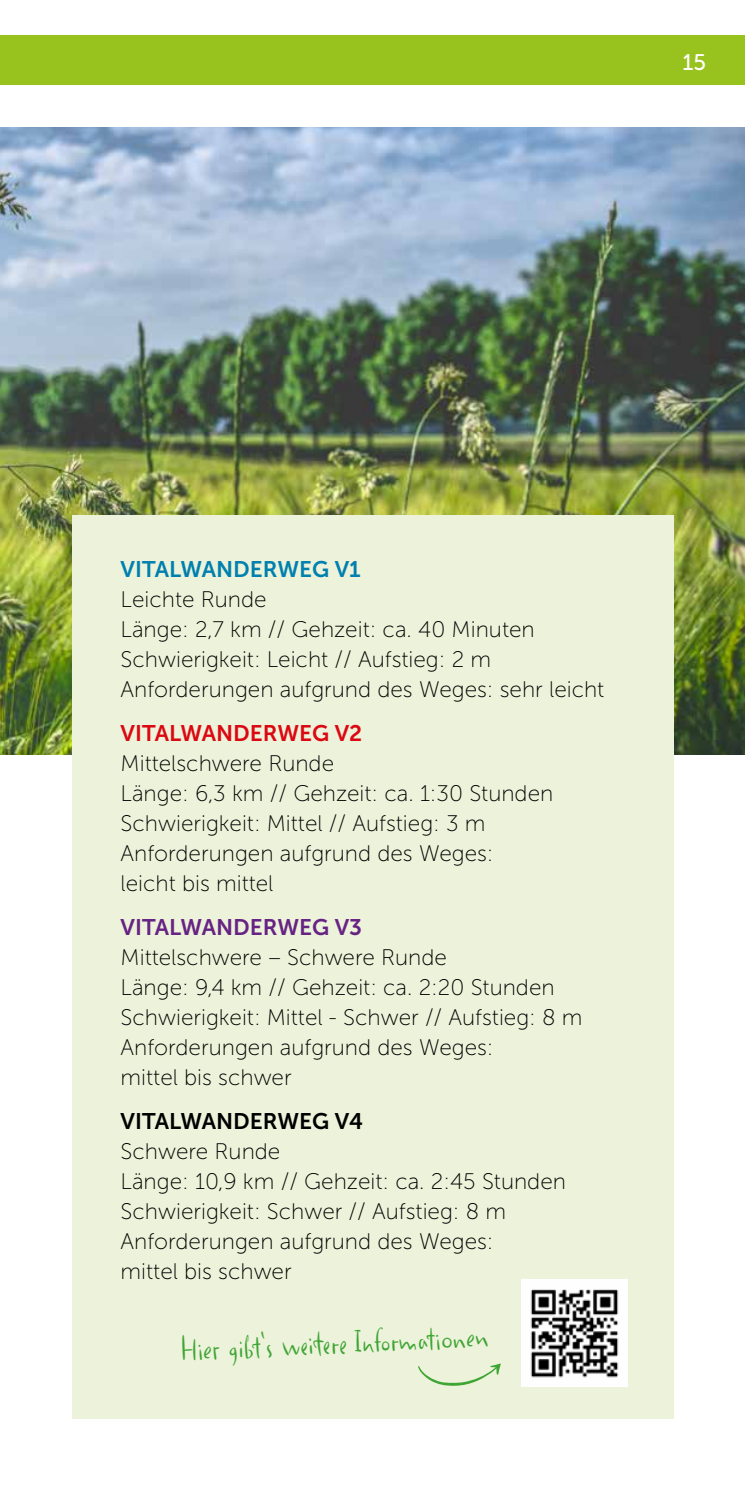
<style>
.page{position:relative;width:745px;height:1489px;background:#fff}
.page>*{position:absolute;margin:0;border:0;box-sizing:border-box;transform-origin:0 0}
.t1{font:35px "Duffy";color:#3fa535}
.t2{font:22.5px/30px "Museo Sans 100";color:#000}
.t3{font:22.5px "Museo Sans 700";color:#0080af}
.t4{font:22.5px "Museo Sans 700";color:#db0812}
.t5{font:22.5px "Museo Sans 700";color:#662383}
.t6{font:22.5px "Museo Sans 700";color:#000}
</style>
<div class="page">
<div style="left:0;top:35px;width:744px;height:50px;background:#98c21d"></div>
<img style="left:0;top:128px;width:744px;height:626px">
<div style="left:72px;top:515px;width:601px;height:903px;background:#edf3da"></div>
<img style="left:521px;top:1279px;width:106px;height:106px">
<svg style="left:418px;top:1363px;width:83px;height:22px"></svg>
<p class="t3" style="left:120px;top:556px;width:241px">VITALWANDERWEG V1</p>
<p class="t2" style="left:120px;top:584px;width:485px">Leichte Runde<br>Länge: 2,7 km // Gehzeit: ca. 40 Minuten Schwierigkeit: Leicht // Aufstieg: 2 m Anforderungen aufgrund des Weges: sehr leicht</p>
<p class="t4" style="left:120px;top:720px;width:243px">VITALWANDERWEG V2</p>
<p class="t2" style="left:120px;top:748px;width:434px">Mittelschwere Runde<br>Länge: 6,3 km // Gehzeit: ca. 1:30 Stunden<br>Schwierigkeit: Mittel // Aufstieg: 3 m<br>Anforderungen aufgrund des Weges: leicht bis mittel</p>
<p class="t5" style="left:120px;top:914px;width:243px">VITALWANDERWEG V3</p>
<p class="t2" style="left:120px;top:942px;width:463px">Mittelschwere – Schwere Runde<br>Länge: 9,4 km // Gehzeit: ca. 2:20 Stunden Schwierigkeit: Mittel - Schwer // Aufstieg: 8 m Anforderungen aufgrund des Weges:<br>mittel bis schwer</p>
<p class="t6" style="left:120px;top:1108px;width:244px">VITALWANDERWEG V4</p>
<p class="t2" style="left:120px;top:1136px;width:446px">Schwere Runde<br>Länge: 10,9 km // Gehzeit: ca. 2:45 Stunden<br>Schwierigkeit: Schwer // Aufstieg: 8 m<br>Anforderungen aufgrund des Weges:<br>mittel bis schwer</p>
<h1 class="t1" style="left:179px;top:1327px;width:309px;rotate:-3deg">Hier gibt‘s weitere Informationen</h1>
</div>
